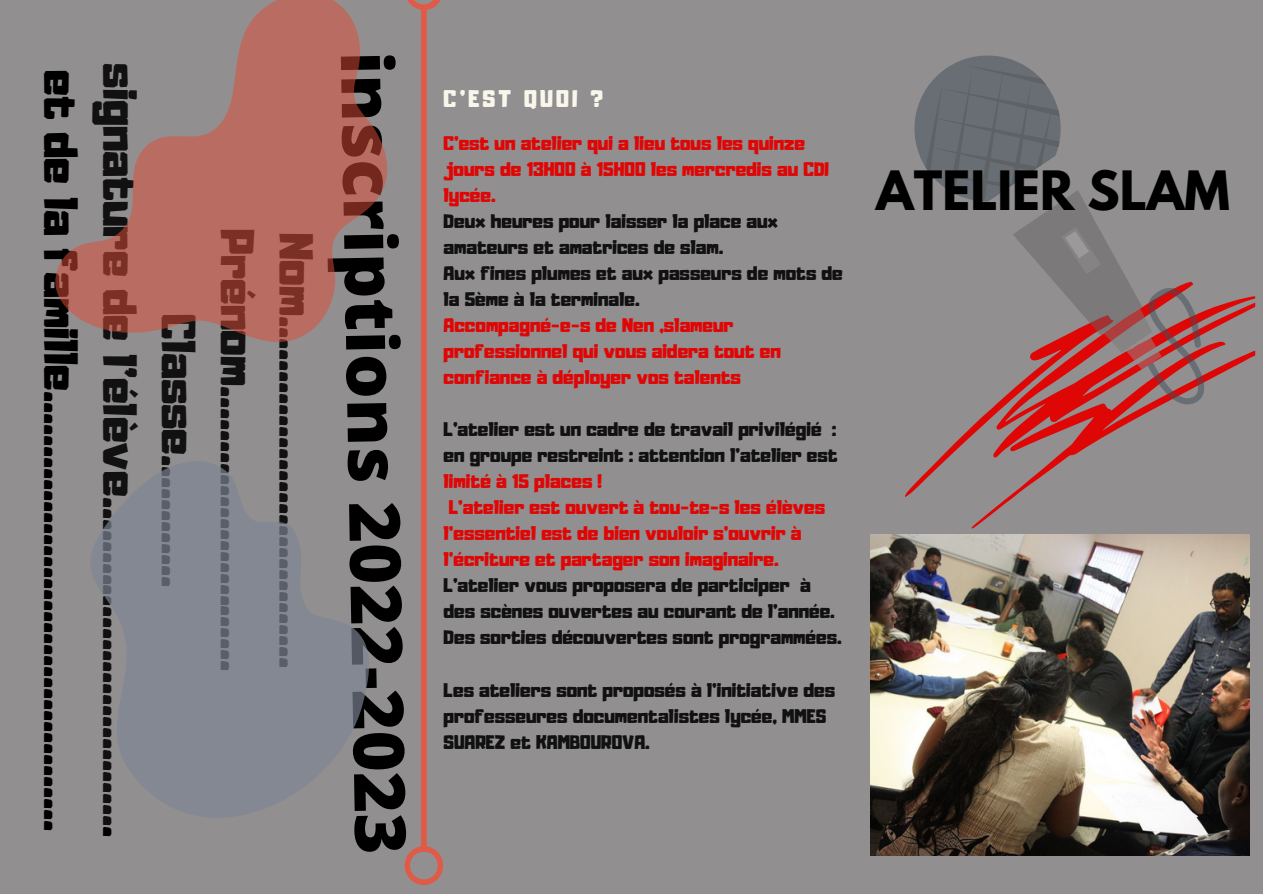
<style>
.page{position:relative;width:1263px;height:894px;background:#fff}
.page>*{position:absolute;margin:0;border:0;box-sizing:border-box;transform-origin:0 0}
.t1{font:800 70.35px "Open Sans";color:#000}
.t2{font:700 48px "League Spartan";color:#000}
.t3{font:42.3px/58.8px "Adumu";color:#111;text-align:center}
.t4{font:21.15px "Adumu";letter-spacing:.15em;color:#f9f7eb}
.t5{font:17.4px/26px "Adumu";color:#111}
.t6{font:17.4px/26px "Adumu";color:#df0606}
.s1{color:#000}
</style>
<div class="page">
<div style="left:0;top:0;width:1263px;height:893px;background:#918f8f"></div>
<img style="left:870px;top:534px;width:379px;height:320px">
<svg style="left:405px;top:0;width:38px;height:884px"></svg>
<svg style="left:1207px;top:296px;width:48px;height:36px"></svg>
<svg style="left:971px;top:341px;width:284px;height:187px"></svg>
<svg style="left:905px;top:55px;width:302px;height:442px"></svg>
<svg style="left:55px;top:0;width:332px;height:342px;fill:#b96d62"></svg>
<svg style="left:91px;top:461px;width:278px;height:356px;fill:#838892"></svg>
<h3 class="t3" style="left:322px;top:63px;width:775px;rotate:90deg">Nom................................<br>Prénom..........................<br>Classe............<br>signature de l'élève..............................<span class="s1">. et de la famille........................................</span></h3>
<h1 class="t1" style="left:416px;top:51px;width:804px;rotate:89deg">inscriptions 2022-2023</h1>
<p class="t4" style="left:444px;top:90px;width:161px">C'EST QUOI ?</p>
<p class="t6" style="left:444px;top:132px;width:387px">C'est un atelier qui a lieu tous les quinze jours de 13H00 à 15H00 les mercredis au CDI lycée.</p>
<p class="t5" style="left:444px;top:210px;width:401px">Deux heures pour laisser la place aux amateurs et amatrices de slam.<br>Aux fines plumes et aux passeurs de mots de la 5ème à la terminale.</p>
<p class="t6" style="left:444px;top:314px;width:339px">Accompagné-e-s de Nen ,slameur professionnel qui vous aidera tout en confiance à déployer vos talents</p>
<p class="t5" style="left:444px;top:418px;width:395px">L'atelier est un cadre de travail privilégié : en groupe restreint : attention l'atelier est</p>
<p class="t6" style="left:444px;top:470px;width:383px">limité à 15 places !<br>L'atelier est ouvert à tou-te-s les élèves l'essentiel est de bien vouloir s'ouvrir à l'écriture et partager son imaginaire.</p>
<p class="t5" style="left:444px;top:574px;width:400px">L'atelier vous proposera de participer à des scènes ouvertes au courant de l'année.<br>Des sorties découvertes sont programmées.</p>
<p class="t5" style="left:444px;top:678px;width:393px">Les ateliers sont proposés à l'initiative des professeures documentalistes lycée, MMES<br>SUAREZ et KAMBOUROVA.</p>
<h2 class="t2" style="left:876px;top:166px;width:355px">ATELIER SLAM</h2>
</div>
